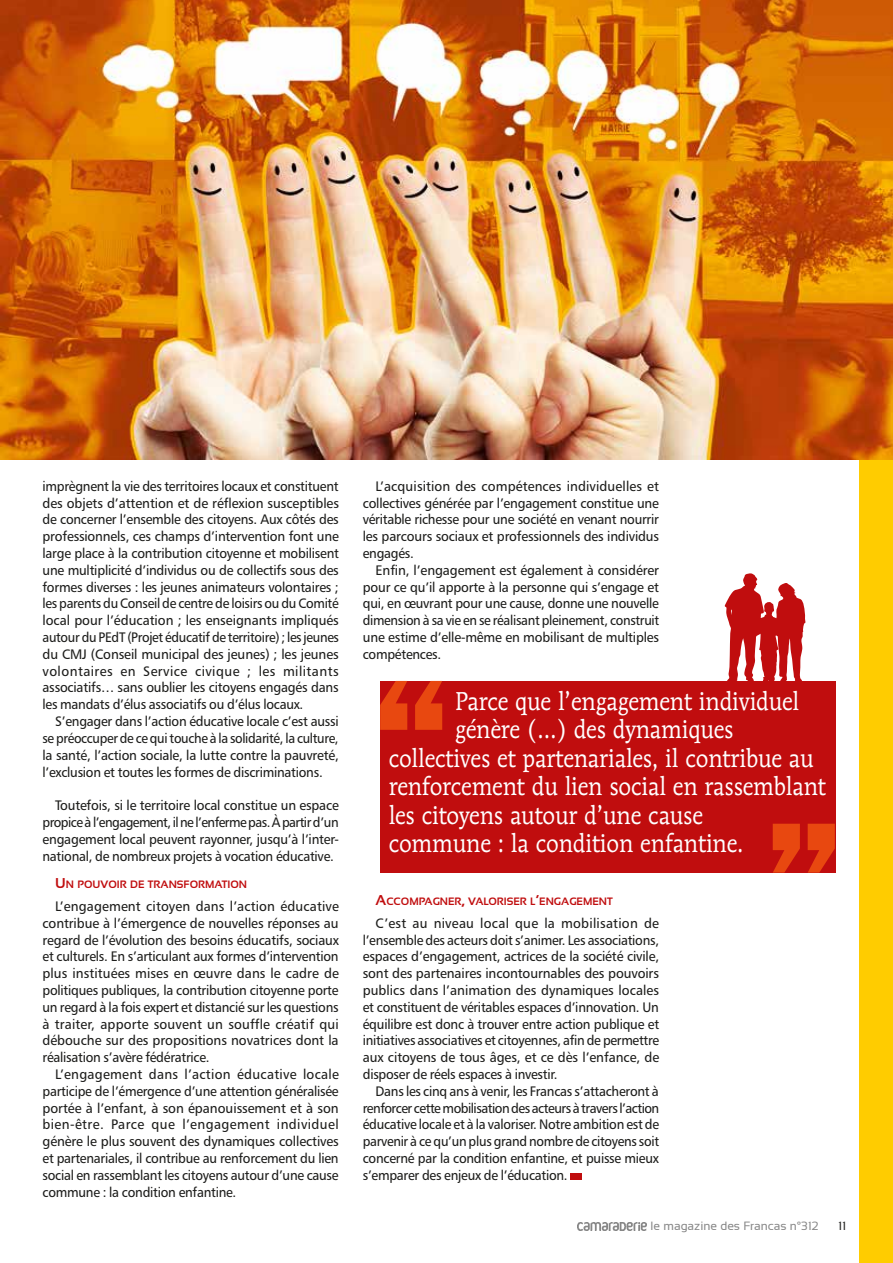
<style>
.page{position:relative;width:893px;height:1263px;background:#fff}
.page>*{position:absolute;margin:0;border:0;box-sizing:border-box;transform-origin:0 0}
.t1{font:25.5px "Mendoza Roman";letter-spacing:-.01em;color:#fff;scale:.9 1}
.t2{font:13.8px/16.8px "Humanist 777 BT Roman B";letter-spacing:-.02em;color:#1d1d1b;text-align:justify}
.t3{font:13.8px/16.8px "Humanist 777 BT Roman B";letter-spacing:-.02em;color:#1d1d1b;text-align:justify;scale:.95 1}
.t4{font:13.8px/16.8px "Humanist 777 BT Roman B";letter-spacing:-.02em;color:#1d1d1b;text-align:justify;scale:.96 1}
.t5{font:12px "Sansation";color:#878787}
.t6{font:12px "Sansation";color:#1d1d1b}
.t7{font:700 10.65px "Sansation";color:#c00d0e}
.s1{font-size:14.25px}
</style>
<div class="page">
<div style="left:859px;top:0;width:34px;height:1263px;background:#fc0"></div>
<img style="left:577px;top:1223px;width:69px;height:7px">
<div style="left:571px;top:1173px;width:11px;height:7px;background:#c00d0e"></div>
<img style="left:0;top:0;width:893px;height:459px">
<svg style="left:724px;top:573px;width:82px;height:108px"></svg>
<div style="left:380px;top:681px;width:455px;height:191px;background:#c00d0e"></div>
<svg style="left:380px;top:681px;width:62px;height:49px"></svg>
<svg style="left:773px;top:824px;width:62px;height:49px"></svg>
<p class="t3" style="left:43px;top:477px;width:314px">imprègnent la vie des territoires locaux et constituent des objets d’attention et de réflexion susceptibles de concerner l’ensemble des citoyens. Aux côtés des professionnels, ces champs d’intervention font une large place à la contribution citoyenne et mobilisent une multiplicité d’individus ou de collectifs sous des formes diverses : les jeunes animateurs volontaires ; les parents du Conseil de centre de loisirs ou du Comité local pour l’éducation ; les enseignants impliqués autour du PEdT (Projet éducatif de territoire) ; les jeunes du CMJ (Conseil municipal des jeunes) ; les jeunes volontaires en Service civique ; les militants associatifs… sans oublier les citoyens engagés dans les mandats d’élus associatifs ou d’élus locaux.</p>
<p class="t3" style="left:43px;top:713px;width:313px;text-indent:13px">S’engager dans l’action éducative locale c’est aussi se préoccuper de ce qui touche à la solidarité, la culture, la santé, l’action sociale, la lutte contre la pauvreté, l’exclusion et toutes les formes de discriminations.</p>
<p class="t4" style="left:43px;top:797px;width:310px;text-indent:13px">Toutefois, si le territoire local constitue un espace propice à l’engagement, il ne l’enferme pas. À partir d’un engagement local peuvent rayonner, jusqu’à l’inter&shy;national, de nombreux projets à vocation éducative.</p>
<p class="t7" style="left:55px;top:878px;width:193px"><span class="s1">U</span> N POUVOIR DE TRANSFORMATION</p>
<p class="t2" style="left:43px;top:897px;width:298px;text-indent:13px">L’engagement citoyen dans l’action éducative contribue à l’émergence de nouvelles réponses au regard de l’évolution des besoins éducatifs, sociaux et culturels. En s’articulant aux formes d’intervention plus instituées mises en œuvre dans le cadre de politiques publiques, la contribution citoyenne porte un regard à la fois expert et distancié sur les questions à traiter, apporte souvent un souffle créatif qui débouche sur des propositions novatrices dont la réalisation s’avère fédératrice.</p>
<p class="t2" style="left:43px;top:1065px;width:298px;text-indent:13px">L’engagement dans l’action éducative locale participe de l’émergence d’une attention généralisée portée à l’enfant, à son épanouissement et à son bien-être. Parce que l’engagement individuel génère le plus souvent des dynamiques collectives et partenariales, il contribue au renforcement du lien social en rassemblant les citoyens autour d’une cause commune : la condition enfantine.</p>
<p class="t2" style="left:363px;top:477px;width:298px;text-indent:13px">L’acquisition des compétences individuelles et collectives générée par l’engagement constitue une véritable richesse pour une société en venant nourrir les parcours sociaux et professionnels des individus engagés.</p>
<p class="t2" style="left:363px;top:561px;width:298px;text-indent:13px">Enfin, l’engagement est également à considérer pour ce qu’il apporte à la personne qui s’engage et qui, en œuvrant pour une cause, donne une nouvelle dimension à sa vie en se réalisant pleinement, construit une estime d’elle-même en mobilisant de multiples compétences.</p>
<h1 class="t1" style="left:455px;top:685px;width:384px">Parce que l’engagement individuel</h1>
<h1 class="t1" style="left:455px;top:714px;width:311px">génère (…) des dynamiques</h1>
<h1 class="t1" style="left:389px;top:742px;width:474px">collectives et partenariales, il contribue au</h1>
<h1 class="t1" style="left:389px;top:771px;width:487px">renforcement du lien social en rassemblant</h1>
<h1 class="t1" style="left:389px;top:799px;width:351px">les citoyens autour d’une cause</h1>
<h1 class="t1" style="left:389px;top:828px;width:396px">commune : la condition enfantine.</h1>
<p class="t7" style="left:375px;top:895px;width:239px"><span class="s1">A</span>CCOMPAGNER<span class="s1">,</span> VALORISER L<span class="s1">’</span>ENGAGEMENT</p>
<p class="t2" style="left:363px;top:914px;width:298px;text-indent:13px">C’est au niveau local que la mobilisation de l’ensemble des acteurs doit s’animer. Les associations, espaces d’engagement, actrices de la société civile, sont des partenaires incontournables des pouvoirs publics dans l’animation des dynamiques locales et constituent de véritables espaces d’innovation. Un équilibre est donc à trouver entre action publique et initiatives associatives et citoyennes, afin de permettre aux citoyens de tous âges, et ce dès l’enfance, de disposer de réels espaces à investir.</p>
<p class="t3" style="left:363px;top:1082px;width:314px;text-indent:13px">Dans les cinq ans à venir, les Francas s’attacheront à renforcer cette mobilisation des acteurs à travers l’action éducative locale et à la valoriser. Notre ambition est de parvenir à ce qu’un plus grand nombre de citoyens soit concerné par la condition enfantine, et puisse mieux s’emparer des enjeux de l’éducation.</p>
<p class="t5" style="left:651px;top:1219px;width:169px">le magazine des Francas n°312</p>
<p class="t6" style="left:839px;top:1219px;width:9px">11</p>
</div>
